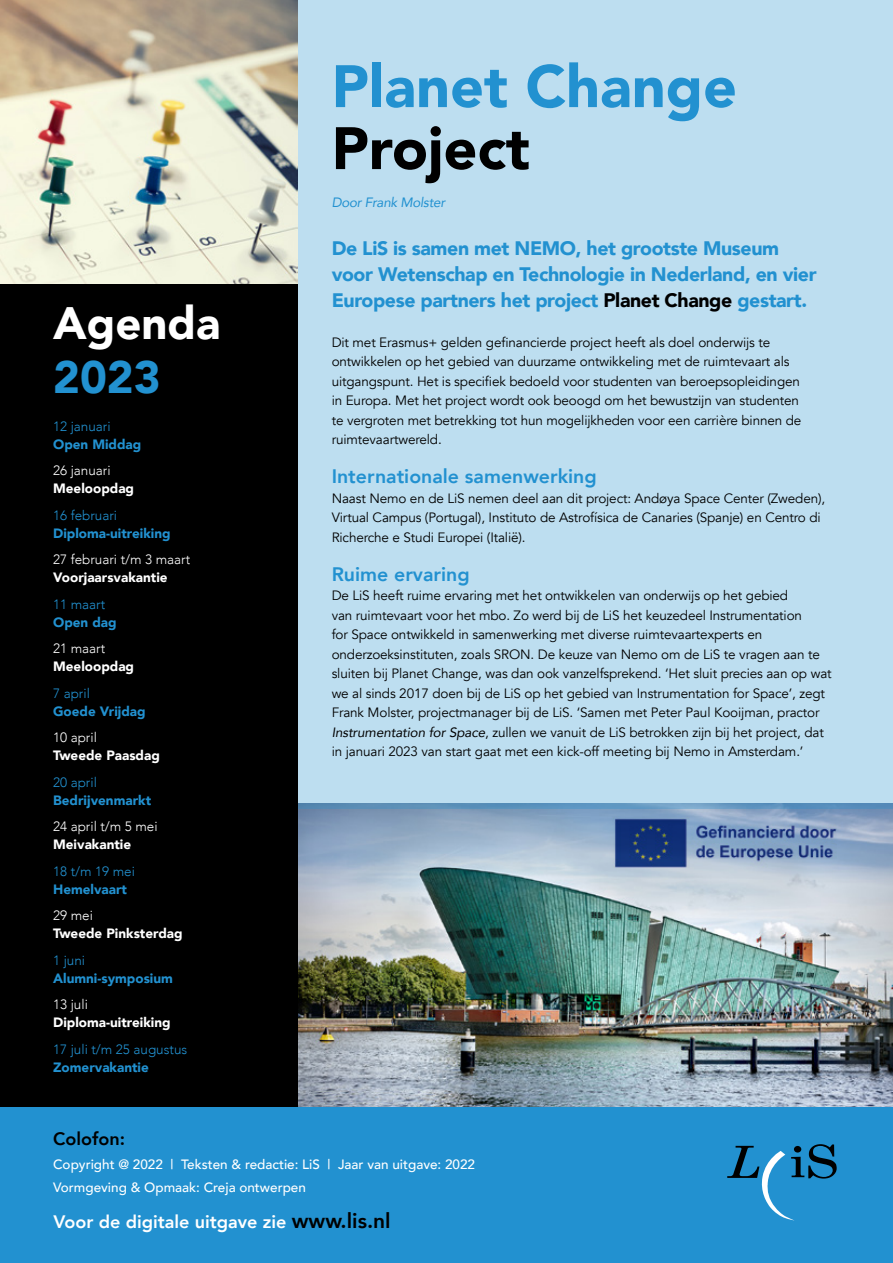
<style>
.page{position:relative;width:893px;height:1263px;background:#fff}
.page>*{position:absolute;margin:0;border:0;box-sizing:border-box;transform-origin:0 0}
.t1{font:900 59.1px "Avenir";color:#2291d0}
.t2{font:900 59.1px "Avenir";color:#000}
.t3{font:900 45.3px "Avenir";color:#fff}
.t4{font:900 45.3px "Avenir";color:#2291d0}
.t5{font:900 19.5px/26px "Avenir";letter-spacing:-.02em;color:#2291d0}
.t6{font:800 19.5px "Avenir";color:#2291d0}
.t7{font:800 18px "Avenir";color:#fff}
.t8{font:800 18px "Avenir";color:#000}
.t9{font:13.5px/19.5px "Avenir";letter-spacing:-.01em;color:#000}
.t10{font:900 13.5px "Avenir";color:#2291d0}
.t11{font:900 13.5px "Avenir";color:#fff}
.t12{font:500 13.5px/23.2px "Avenir";color:#fff}
.t13{font:300 13.5px "Avenir";color:#2291d0}
.t14{font:300 13.5px "Avenir";color:#fff}
.t15{font:italic 13.5px "Avenir";letter-spacing:-.02em;color:#2291d0}
.s1{color:#000}
.s2{font-style:italic}
.s3{color:#2291d0}
.s4{font-size:21px;color:#000}
</style>
<div class="page">
<img style="left:297px;top:809px;width:596px;height:299px">
<div style="left:285px;top:0;width:608px;height:809px;background:#bddef0"></div>
<div style="left:0;top:247px;width:297px;height:925px;background:#000"></div>
<div style="left:0;top:1108px;width:893px;height:155px;background:#2291d0"></div>
<svg style="left:727px;top:1144px;width:110px;height:76px"></svg>
<img style="left:0;top:0;width:297px;height:283px">
<img style="left:612px;top:816px;width:255px;height:54px">
<h2 class="t3" style="left:53px;top:284px;width:169px">Agenda</h2>
<h2 class="t4" style="left:53px;top:339px;width:109px">2023</h2>
<p class="t13" style="left:53px;top:418px;width:59px">12 januari</p>
<p class="t10" style="left:53px;top:433px;width:90px">Open Middag</p>
<p class="t14" style="left:53px;top:463px;width:59px">26 januari</p>
<p class="t11" style="left:53px;top:477px;width:82px">Meeloopdag</p>
<p class="t13" style="left:53px;top:507px;width:66px">16 februari</p>
<p class="t10" style="left:53px;top:522px;width:119px">Diploma-uitreiking</p>
<p class="t14" style="left:53px;top:552px;width:139px">27 februari t/m 3 maart</p>
<p class="t11" style="left:53px;top:566px;width:116px">Voorjaarsvakantie</p>
<p class="t13" style="left:53px;top:596px;width:54px">11 maart</p>
<p class="t10" style="left:53px;top:611px;width:65px">Open dag</p>
<p class="t14" style="left:53px;top:641px;width:54px">21 maart</p>
<p class="t11" style="left:53px;top:655px;width:82px">Meeloopdag</p>
<p class="t13" style="left:53px;top:685px;width:38px">7 april</p>
<p class="t10" style="left:53px;top:700px;width:94px">Goede Vrijdag</p>
<p class="t14" style="left:53px;top:730px;width:45px">10 april</p>
<p class="t11" style="left:53px;top:744px;width:108px">Tweede Paasdag</p>
<p class="t13" style="left:53px;top:774px;width:45px">20 april</p>
<p class="t10" style="left:53px;top:789px;width:100px">Bedrijvenmarkt</p>
<p class="t14" style="left:53px;top:819px;width:106px">24 april t/m 5 mei</p>
<p class="t11" style="left:53px;top:833px;width:80px">Meivakantie</p>
<p class="t13" style="left:53px;top:863px;width:83px">18 t/m 19 mei</p>
<p class="t10" style="left:53px;top:878px;width:75px">Hemelvaart</p>
<p class="t14" style="left:53px;top:908px;width:41px">29 mei</p>
<p class="t11" style="left:53px;top:922px;width:131px">Tweede Pinksterdag</p>
<p class="t13" style="left:53px;top:952px;width:34px">1 juni</p>
<p class="t10" style="left:53px;top:966px;width:121px">Alumni-symposium</p>
<p class="t14" style="left:53px;top:997px;width:36px">13 juli</p>
<p class="t11" style="left:53px;top:1011px;width:119px">Diploma-uitreiking</p>
<p class="t13" style="left:53px;top:1041px;width:136px">17 juli t/m 25 augustus</p>
<p class="t10" style="left:53px;top:1055px;width:97px">Zomervakantie</p>
<h1 class="t1" style="left:332px;top:36px;width:407px">Planet Change</h1>
<h1 class="t2" style="left:332px;top:98px;width:200px">Project</h1>
<p class="t15" style="left:332px;top:194px;width:115px">Door Frank Molster</p>
<h3 class="t5" style="left:332px;top:235px;width:486px">De LiS is samen met NEMO, het grootste Museum voor Wetenschap en Technologie in Nederland, en vier<br>Europese partners het project <span class="s1">Planet Change</span> gestart.</h3>
<p class="t9" style="left:332px;top:332px;width:471px">Dit met Erasmus+ gelden gefinancierde project heeft als doel onderwijs te ontwikkelen op het gebied van duurzame ontwikkeling met de ruimtevaart als uitgangspunt. Het is specifiek bedoeld voor studenten van beroepsopleidingen in Europa. Met het project wordt ook beoogd om het bewustzijn van studenten te vergroten met betrekking tot hun mogelijkheden voor een carrière binnen de ruimtevaartwereld.</p>
<h3 class="t6" style="left:332px;top:461px;width:267px">Internationale samenwerking</h3>
<p class="t9" style="left:332px;top:488px;width:495px">Naast Nemo en de LiS nemen deel aan dit project: Andøya Space Center (Zweden),<br>Virtual Campus (Portugal), Instituto de Astrofísica de Canaries (Spanje) en Centro di<br>Richerche e Studi Europei (Italië).</p>
<h3 class="t6" style="left:332px;top:559px;width:139px">Ruime ervaring</h3>
<p class="t9" style="left:332px;top:586px;width:501px">De LiS heeft ruime ervaring met het ontwikkelen van onderwijs op het gebied<br>van ruimtevaart voor het mbo. Zo werd bij de LiS het keuzedeel Instrumentation<br>for Space ontwikkeld in samenwerking met diverse ruimtevaartexperts en onderzoeksinstituten, zoals SRON. De keuze van Nemo om de LiS te vragen aan te sluiten bij Planet Change, was dan ook vanzelfsprekend. ‘Het sluit precies aan op wat we al sinds 2017 doen bij de LiS op het gebied van Instrumentation for Space’, zegt Frank Molster, projectmanager bij de LiS. ‘Samen met Peter Paul Kooijman, practor <span class="s2">Instrumentation for Space</span>, zullen we vanuit de LiS betrokken zijn bij het project, dat in januari 2023 van start gaat met een kick-off meeting bij Nemo in Amsterdam.’</p>
<h3 class="t8" style="left:53px;top:1125px;width:73px">Colofon:</h3>
<p class="t12" style="left:53px;top:1151px;width:434px">Copyright @ 2022 | Teksten &amp; redactie: LiS | Jaar van uitgave: 2022 <span class="s3">|<br></span>Vormgeving &amp; Opmaak: Creja ontwerpen</p>
<h3 class="t7" style="left:54px;top:1208px;width:339px">Voor de digitale uitgave zie <span class="s4">www.lis.nl</span></h3>
</div>
